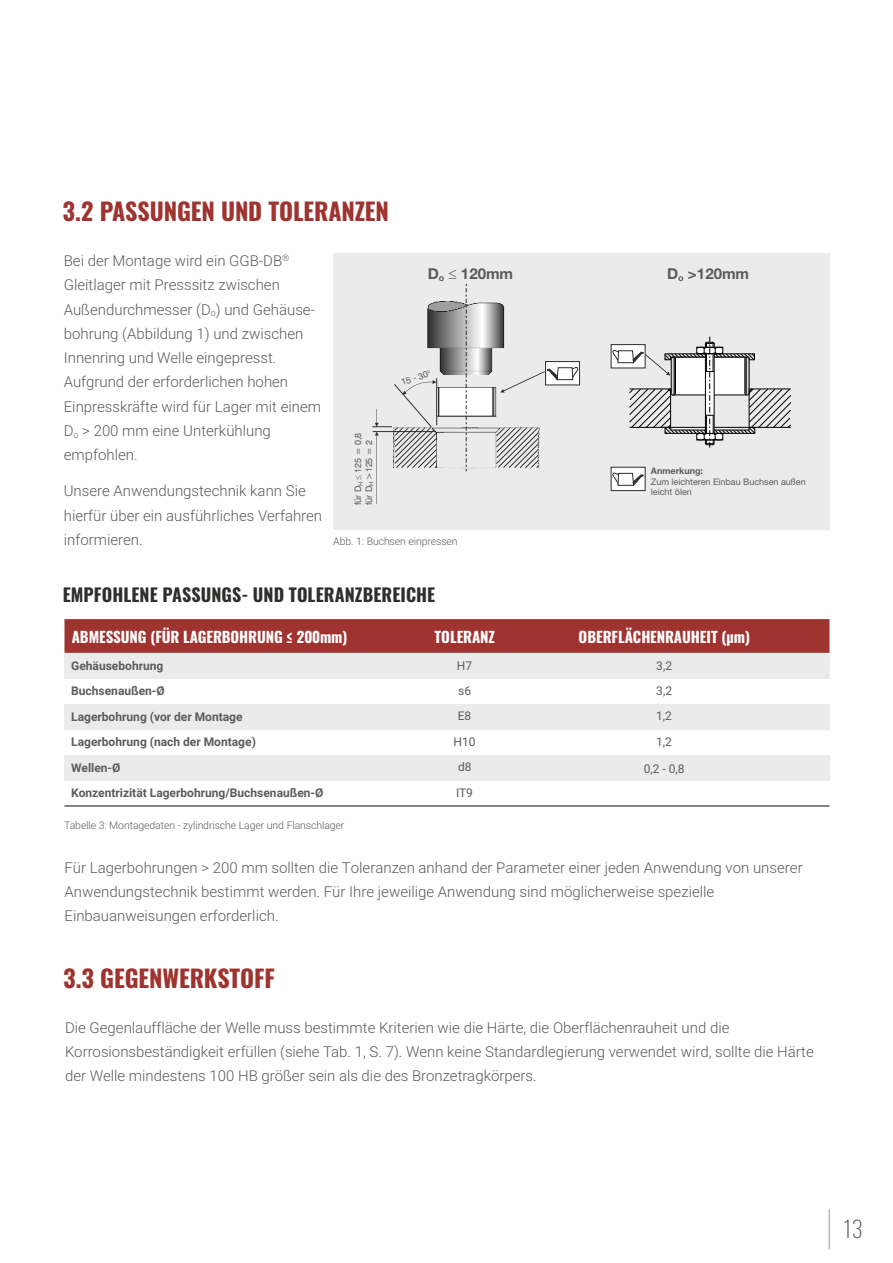
<style>
.page{position:relative;width:893px;height:1263px;background:#fff}
.page>*{position:absolute;margin:0;border:0;box-sizing:border-box;transform-origin:0 0}
.t1{font:700 24px "Oswald";letter-spacing:-.005em;color:#9f3330}
.t2{font:200 22.5px "Oswald";color:#5c5b5b}
.t3{font:700 18px "Oswald";letter-spacing:.005em;color:#2e2e2d}
.t4{font:300 15px/24.3px "Roboto";color:#5c5b5b}
.t5{font:700 15px "Oswald";letter-spacing:-.01em;color:#fefefe}
.t6{font:700 15px "Helvetica Neue LT";color:#5c5b5b}
.t7{font:700 12px/25.5px "Roboto";color:#5c5b5b}
.t8{font:12px/26.1px "Roboto";color:#5c5b5b}
.t9{font:300 10.5px "Roboto";letter-spacing:-.01em;color:#5c5b5b}
.t10{font:9px/10.5px "Helvetica Neue LT";color:#5c5b5b}
.t11{font:9px "Swiss 721 BT";color:#5c5b5b}
.t12{font:700 9px "Helvetica Neue LT";color:#5c5b5b}
.t13{font:300 9px "Roboto";color:#5c5b5b}
.t14{font:6px "Swiss 721 BT";color:#5c5b5b}
</style>
<div class="page">
<div style="left:333px;top:253px;width:497px;height:276px;background:#ebebeb"></div>
<svg style="left:372px;top:409px;width:22px;height:95px"></svg>
<svg style="left:611px;top:467px;width:35px;height:24px"></svg>
<svg style="left:539px;top:361px;width:41px;height:25px"></svg>
<svg style="left:611px;top:337px;width:180px;height:111px"></svg>
<img style="left:394px;top:301px;width:145px;height:167px">
<svg style="left:466px;top:284px;width:1px;height:187px"></svg>
<hr style="left:437px;top:416px;width:59px;height:1px;background:#2e2e2d">
<div style="left:64px;top:653px;width:765px;height:25px;background:#ebebeb"></div>
<div style="left:64px;top:704px;width:765px;height:25px;background:#ebebeb"></div>
<div style="left:64px;top:755px;width:765px;height:25px;background:#ebebeb"></div>
<div style="left:64px;top:619px;width:765px;height:34px;background:#9f3330"></div>
<hr style="left:64px;top:805px;width:765px;height:2px;background:#5c5b5b">
<hr style="left:829px;top:1209px;width:1px;height:40px;background:#9c9c9c">
<h1 class="t1" style="left:63px;top:195px;width:328px">3.2 PASSUNGEN UND TOLERANZEN</h1>
<p class="t4" style="left:64px;top:250px;width:220px">Bei der Montage wird ein GGB-DB</p>
<p class="t13" style="left:282px;top:255px;width:9px">®</p>
<p class="t4" style="left:64px;top:274px;width:259px">Gleitlager mit Presssitz zwischen<br>Außendurchmesser (D<sub>o</sub>) und Gehäuse&shy;bohrung (Abbildung 1) und zwischen<br>Innenring und Welle eingepresst.<br>Aufgrund der erforderlichen hohen<br>Einpresskräfte wird für Lager mit einem<br>D<sub>o</sub> &gt; 200 mm eine Unterkühlung empfohlen.</p>
<p class="t4" style="left:64px;top:480px;width:260px">Unsere Anwendungstechnik kann Sie hierfür über ein ausführliches Verfahren informieren.</p>
<p class="t6" style="left:428px;top:268px;width:87px">D<sub>o</sub> 120mm</p>
<p class="t6" style="left:667px;top:268px;width:83px">D<sub>o</sub> &gt;120mm</p>
<p class="t11" style="left:354px;top:473px;width:41px;rotate:-90deg">125 = 0,8</p>
<p class="t14" style="left:358px;top:486px;width:6px;rotate:-90deg">H</p>
<p class="t11" style="left:365px;top:505px;width:66px;rotate:-90deg">für D &gt;125 = 2</p>
<p class="t14" style="left:369px;top:486px;width:6px;rotate:-90deg">H</p>
<p class="t11" style="left:354px;top:505px;width:21px;rotate:-90deg">für D</p>
<p class="t11" style="left:400px;top:379px;width:32px;rotate:-18deg">15 - 30°</p>
<p class="t9" style="left:333px;top:537px;width:126px">Abb. 1: Buchsen einpressen</p>
<p class="t12" style="left:651px;top:468px;width:54px">Anmerkung:</p>
<p class="t10" style="left:651px;top:477px;width:156px">Zum leichteren Einbau Buchsen außen leicht ölen</p>
<p class="t3" style="left:63px;top:583px;width:374px">EMPFOHLENE PASSUNGS- UND TOLERANZBEREICHE</p>
<p class="t5" style="left:72px;top:627px;width:277px">ABMESSUNG (FÜR LAGERBOHRUNG ≤ 200mm)</p>
<p class="t7" style="left:71px;top:652px;width:94px">Gehäusebohrung</p>
<p class="t8" style="left:457px;top:654px;width:17px">H7</p>
<p class="t7" style="left:71px;top:678px;width:254px">Buchsenaußen-Ø<br>Lagerbohrung (vor der Montage<br>Lagerbohrung (nach der Montage)<br>Wellen-Ø<br>Konzentrizität Lagerbohrung/Buchsenaußen-Ø</p>
<p class="t9" style="left:64px;top:821px;width:282px">Tabelle 3: Montagedaten - zylindrische Lager und Flanschlager</p>
<p class="t5" style="left:435px;top:627px;width:62px">TOLERANZ</p>
<p class="t8" style="left:458px;top:679px;width:14px">s6</p>
<p class="t8" style="left:458px;top:704px;width:15px">E8</p>
<p class="t8" style="left:453px;top:730px;width:24px">H10</p>
<p class="t8" style="left:456px;top:755px;width:19px">d8<br>IT9</p>
<p class="t5" style="left:579px;top:627px;width:173px">OBERFLÄCHENRAUHEIT (µm)</p>
<p class="t8" style="left:656px;top:654px;width:17px;line-height:25.7px">3,2<br>3,2</p>
<p class="t8" style="left:656px;top:704px;width:17px">1,2</p>
<p class="t8" style="left:644px;top:730px;width:42px;text-align:center">1,2<br>0,2 - 0,8</p>
<p class="t4" style="left:64px;top:857px;width:740px">Für Lagerbohrungen &gt; 200 mm sollten die Toleranzen anhand der Parameter einer jeden Anwendung von unserer<br>Anwendungstechnik bestimmt werden. Für Ihre jeweilige Anwendung sind möglicherweise spezielle<br>Einbauanweisungen erforderlich.</p>
<h1 class="t1" style="left:63px;top:962px;width:213px">3.3 GEGENWERKSTOFF</h1>
<p class="t4" style="left:65px;top:1017px;width:750px">Die Gegenlauffläche der Welle muss bestimmte Kriterien wie die Härte, die Oberflächenrauheit und die<br>Korrosionsbeständigkeit erfüllen (siehe Tab. 1, S. 7). Wenn keine Standardlegierung verwendet wird, sollte die Härte der Welle mindestens 100 HB größer sein als die des Bronzetragkörpers.</p>
<h2 class="t2" style="left:843px;top:1213px;width:21px">13</h2>
</div>
